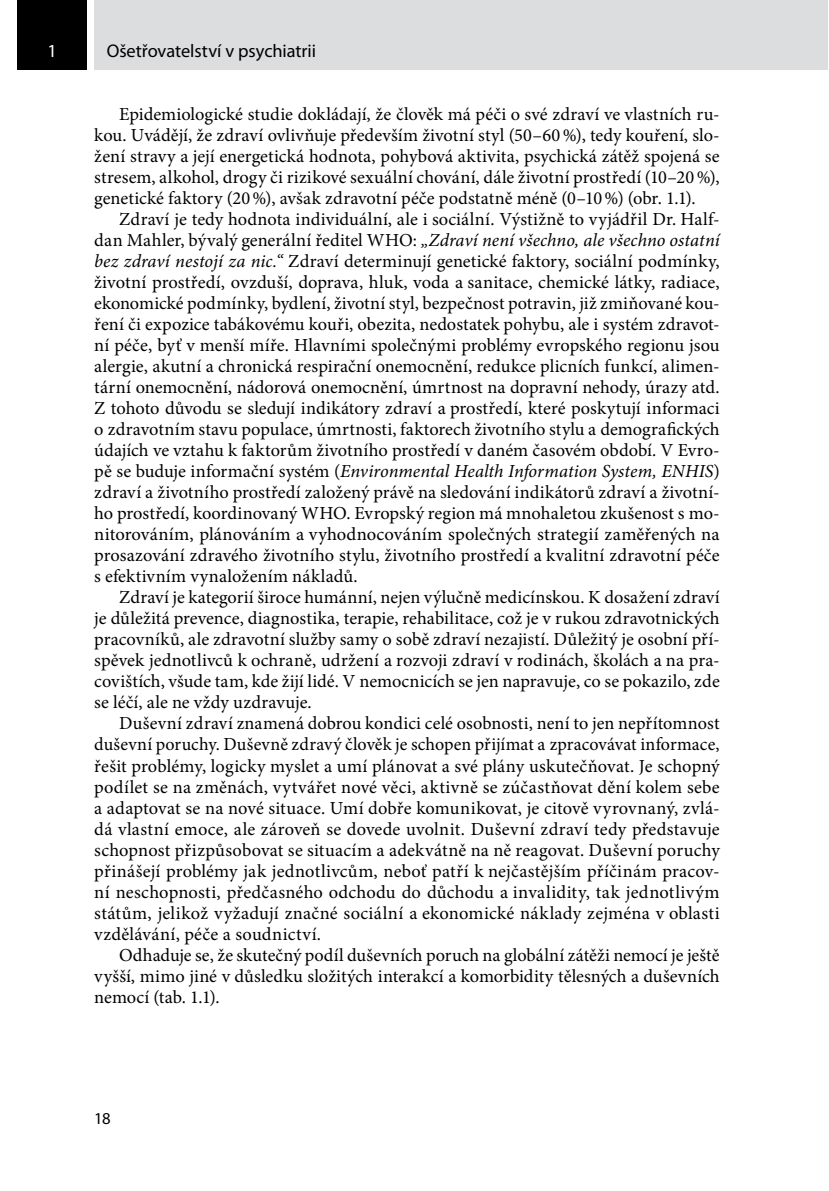
<style>
.page{position:relative;width:829px;height:1191px;background:#fff}
.page>*{position:absolute;margin:0;border:0;box-sizing:border-box;transform-origin:0 0}
.text{font:18.38px/21px "Minion Pro";letter-spacing:.01em;color:#000;text-align:justify}
.t1{font:18.38px "Myriad Pro";letter-spacing:-.005em;color:#000}
.t2{font:18.38px "Myriad Pro";color:#fff}
.t3{font:16.62px "Myriad Pro";color:#000}
.s1{font-style:italic}
</style>
<div class="page">
<div style="left:94px;top:0;width:733px;height:69px;background:#dcddde"></div>
<div style="left:17px;top:0;width:70px;height:69px;background:#000"></div>
<p class="t2" style="left:47px;top:40px;width:11px">1</p>
<p class="t1" style="left:107px;top:40px;width:211px">Ošetřovatelství v psychiatrii</p>
<p class="text" style="left:94px;top:104px;width:627px;text-indent:25px">Epidemiologické studie dokládají, že člověk má péči o své zdraví ve vlastních ru&shy;kou. Uvádějí, že zdraví ovlivňuje především životní styl (50–60%), tedy kouření, slo&shy;žení stravy a její energetická hodnota, pohybová aktivita, psychická zátěž spojená se stresem, alkohol, drogy či rizikové sexuální chování, dále životní prostředí (10–20%), genetické faktory (20%), avšak zdravotní péče podstatně méně (0–10%) (obr. 1.1).</p>
<p class="text" style="left:94px;top:209px;width:627px;text-indent:25px">Zdraví je tedy hodnota individuální, ale i sociální. Výstižně to vyjádřil Dr. Half&shy;dan Mahler, bývalý generální ředitel WHO: <span class="s1">„Zdraví není všechno, ale všechno ostatní bez zdraví nestojí za nic.“</span> Zdraví determinují genetické faktory, sociální podmínky, životní prostředí, ovzduší, doprava, hluk, voda a sanitace, chemické látky, radiace, ekonomické podmínky, bydlení, životní styl, bezpečnost potravin, již zmiňované kou&shy;ření či expozice tabákovému kouři, obezita, nedostatek pohybu, ale i systém zdravot&shy;ní péče, byť v menší míře. Hlavními společnými problémy evropského regionu jsou alergie, akutní a chronická respirační onemocnění, redukce plicních funkcí, alimen&shy;tární onemocnění, nádorová onemocnění, úmrtnost na dopravní nehody, úrazy atd.<br>Z tohoto důvodu se sledují indikátory zdraví a prostředí, které poskytují informaci o zdravotním stavu populace, úmrtnosti, faktorech životního stylu a demografických údajích ve vztahu k faktorům životního prostředí v daném časovém období. V Evro&shy;pě se buduje informační systém (<span class="s1">Environmental Health Information System, ENHIS</span>) zdraví a životního prostředí založený právě na sledování indikátorů zdraví a životní&shy;ho prostředí, koordinovaný WHO. Evropský region má mnohaletou zkušenost s mo&shy;nitorováním, plánováním a vyhodnocováním společných strategií zaměřených na prosazování zdravého životního stylu, životního prostředí a kvalitní zdravotní péče s efektivním vynaložením nákladů.</p>
<p class="text" style="left:94px;top:587px;width:627px;text-indent:25px">Zdraví je kategorií široce humánní, nejen výlučně medicínskou. K dosažení zdraví je důležitá prevence, diagnostika, terapie, rehabilitace, což je v rukou zdravotnických pracovníků, ale zdravotní služby samy o sobě zdraví nezajistí. Důležitý je osobní pří&shy;spěvek jednotlivců k ochraně, udržení a rozvoji zdraví v rodinách, školách a na pra&shy;covištích, všude tam, kde žijí lidé. V nemocnicích se jen napravuje, co se pokazilo, zde se léčí, ale ne vždy uzdravuje.</p>
<p class="text" style="left:94px;top:713px;width:627px;text-indent:25px">Duševní zdraví znamená dobrou kondici celé osobnosti, není to jen nepřítomnost duševní poruchy. Duševně zdravý člověk je schopen přijímat a zpracovávat informace, řešit problémy, logicky myslet a umí plánovat a své plány uskutečňovat. Je schopný podílet se na změnách, vytvářet nové věci, aktivně se zúčastňovat dění kolem sebe a adaptovat se na nové situace. Umí dobře komunikovat, je citově vyrovnaný, zvlá&shy;dá vlastní emoce, ale zároveň se dovede uvolnit. Duševní zdraví tedy představuje schopnost přizpůsobovat se situacím a adekvátně na ně reagovat. Duševní poruchy přinášejí problémy jak jednotlivcům, neboť patří k nejčastějším příčinám pracov&shy;ní neschopnosti, předčasného odchodu do důchodu a invalidity, tak jednotlivým státům, jelikož vyžadují značné sociální a ekonomické náklady zejména v oblasti vzdělávání, péče a soudnictví.</p>
<p class="text" style="left:94px;top:944px;width:627px;text-indent:25px">Odhaduje se, že skutečný podíl duševních poruch na globální zátěži nemocí je ještě vyšší, mimo jiné v důsledku složitých interakcí a komorbidity tělesných a duševních nemocí (tab. 1.1).</p>
<p class="t3" style="left:94px;top:1108px;width:18px">18</p>
</div>
